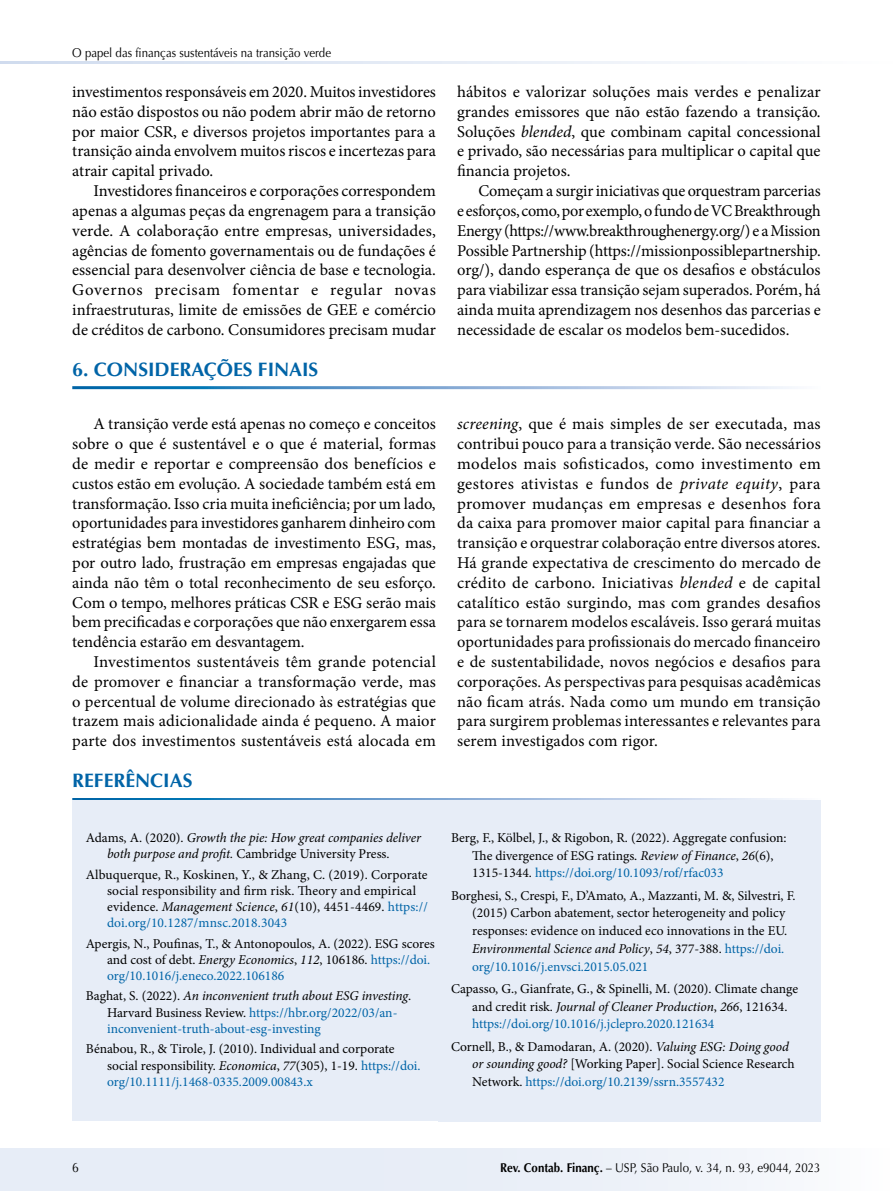
<style>
.page{position:relative;width:893px;height:1191px;background:#fff}
.page>*{position:absolute;margin:0;border:0;box-sizing:border-box;transform-origin:0 0}
.t1{font:700 19.5px "Optima LT Std";color:#0064a7}
.t2{font:16.5px/19.8px "Minion Pro";color:#000;text-align:justify}
.t3{font:13.5px/17.9px "Minion Pro";color:#000}
.t4{font:13.5px/16.2px "Minion Pro";color:#0064a7}
.t5{font:italic 13.5px/16.2px "Minion Pro";letter-spacing:-.01em;color:#000}
.t6{font:13.5px "Optima LT Std";color:#000;scale:.9 1}
.t7{font:12.75px "Optima LT Std";color:#000;scale:.9 1}
.s1{font-style:italic}
.s2{font-style:normal}
.s3{color:#0064a7}
.s4{color:#000}
.s5{font-style:italic;color:#000}
.s6{font-weight:700}
</style>
<div class="page">
<div style="left:0;top:1148px;width:893px;height:43px;background:#e7edf7"></div>
<hr style="left:0;top:61px;width:893px;height:3px;background:#cfdbee">
<div style="left:73px;top:800px;width:382px;height:93px;background:#e7edf7"></div>
<div style="left:73px;top:837px;width:382px;height:125px;background:#e7edf7"></div>
<div style="left:73px;top:959px;width:382px;height:109px;background:#e7edf7"></div>
<div style="left:73px;top:1012px;width:382px;height:108px;background:#e7edf7"></div>
<div style="left:438px;top:800px;width:382px;height:112px;background:#e7edf7"></div>
<div style="left:438px;top:858px;width:382px;height:148px;background:#e7edf7"></div>
<div style="left:438px;top:951px;width:382px;height:112px;background:#e7edf7"></div>
<div style="left:438px;top:1009px;width:382px;height:112px;background:#e7edf7"></div>
<p class="t7" style="left:72px;top:45px;width:289px">O papel das finanças sustentáveis na transição verde</p>
<p class="t2" style="left:72px;top:82px;width:365px">investimentos responsáveis em 2020. Muitos investidores não estão dispostos ou não podem abrir mão de retorno por maior CSR, e diversos projetos importantes para a transição ainda envolvem muitos riscos e incertezas para atrair capital privado.</p>
<p class="t2" style="left:72px;top:181px;width:365px;text-indent:21px">Investidores financeiros e corporações correspondem apenas a algumas peças da engrenagem para a transição verde. A colaboração entre empresas, universidades, agências de fomento governamentais ou de fundações é essencial para desenvolver ciência de base e tecnologia.<br>Governos precisam fomentar e regular novas infraestruturas, limite de emissões de GEE e comércio de créditos de carbono. Consumidores precisam mudar</p>
<p class="t1" style="left:72px;top:357px;width:247px">6. CONSIDERAÇÕES FINAIS</p>
<p class="t2" style="left:72px;top:414px;width:365px;text-indent:21px">A transição verde está apenas no começo e conceitos sobre o que é sustentável e o que é material, formas de medir e reportar e compreensão dos benefícios e custos estão em evolução. A sociedade também está em transformação. Isso cria muita ineficiência; por um lado, oportunidades para investidores ganharem dinheiro com estratégias bem montadas de investimento ESG, mas, por outro lado, frustração em empresas engajadas que ainda não têm o total reconhecimento de seu esforço.<br>Com o tempo, melhores práticas CSR e ESG serão mais bem precificadas e corporações que não enxergarem essa tendência estarão em desvantagem.</p>
<p class="t2" style="left:72px;top:652px;width:365px;text-indent:21px">Investimentos sustentáveis têm grande potencial de promover e financiar a transformação verde, mas o percentual de volume direcionado às estratégias que trazem mais adicionalidade ainda é pequeno. A maior parte dos investimentos sustentáveis está alocada em</p>
<p class="t1" style="left:72px;top:769px;width:122px">REFERÊNCIAS</p>
<p class="t2" style="left:457px;top:82px;width:365px">hábitos e valorizar soluções mais verdes e penalizar grandes emissores que não estão fazendo a transição.<br>Soluções <span class="s1">blended</span>, que combinam capital concessional e privado, são necessárias para multiplicar o capital que financia projetos.</p>
<p class="t2" style="left:457px;top:181px;width:365px;text-indent:21px">Começam a surgir iniciativas que orquestram parcerias e esforços, como, por exemplo, o fundo de VC Breakthrough Energy (https://www.breakthroughenergy.org/) e a Mission Possible Partnership (https://missionpossiblepartnership. org/), dando esperança de que os desafios e obstáculos para viabilizar essa transição sejam superados. Porém, há ainda muita aprendizagem nos desenhos das parcerias e necessidade de escalar os modelos bem-sucedidos.</p>
<p class="t2" style="left:457px;top:414px;width:365px"><span class="s1">screening</span>, que é mais simples de ser executada, mas contribui pouco para a transição verde. São necessários modelos mais sofisticados, como investimento em gestores ativistas e fundos de <span class="s1">private equity</span>, para promover mudanças em empresas e desenhos fora da caixa para promover maior capital para financiar a transição e orquestrar colaboração entre diversos atores.<br>Há grande expectativa de crescimento do mercado de crédito de carbono. Iniciativas <span class="s1">blended</span> e de capital catalítico estão surgindo, mas com grandes desafios para se tornarem modelos escaláveis. Isso gerará muitas oportunidades para profissionais do mercado financeiro e de sustentabilidade, novos negócios e desafios para corporações. As perspectivas para pesquisas acadêmicas não ficam atrás. Nada como um mundo em transição para surgirem problemas interessantes e relevantes para serem investigados com rigor.</p>
<p class="t5" style="left:107px;top:829px;width:316px;text-indent:-21px"><span class="s2">Adams, A. (2020).</span> Growth the pie: How great companies deliver both purpose and profit. <span class="s2">Cambridge University Press.</span></p>
<p class="t3" style="left:107px;top:866px;width:322px;line-height:16.2px;text-indent:-21px">Albuquerque, R., Koskinen, Y., &amp; Zhang, C. (2019). Corporate social responsibility and firm risk. Theory and empirical evidence. <span class="s1">Management Science</span>, <span class="s1">61</span>(10), 4451-4469. <span class="s3">https:// doi.org/10.1287/mnsc.2018.3043</span></p>
<p class="t3" style="left:107px;top:935px;width:329px;line-height:16.2px;text-indent:-21px">Apergis, N., Poufinas, T., &amp; Antonopoulos, A. (2022). ESG scores and cost of debt. <span class="s1">Energy Economics</span>, <span class="s1">112</span>, 106186. <span class="s3">https://doi. org/10.1016/j.eneco.2022.106186</span></p>
<p class="t4" style="left:107px;top:988px;width:306px;text-indent:-21px"><span class="s4">Baghat, S. (2022).</span> <span class="s5">An inconvenient truth about ESG investing</span><span class="s4">.<br>Harvard Business Review.</span> https://hbr.org/2022/03/an&shy;inconvenient-truth-about-esg-investing</p>
<p class="t3" style="left:107px;top:1041px;width:315px;line-height:16.2px;text-indent:-21px">Bénabou, R., &amp; Tirole, J. (2010). Individual and corporate social responsibility. <span class="s1">Economica</span>, <span class="s1">77</span>(305), 1-19. <span class="s3">https://doi. org/10.1111/j.1468-0335.2009.00843.x</span></p>
<p class="t3" style="left:472px;top:828px;width:316px;text-indent:-21px">Berg, F., Kölbel, J., &amp; Rigobon, R. (2022). Aggregate confusion:<br>The divergence of ESG ratings. <span class="s1">Review of Finance</span>, <span class="s1">26</span>(6),<br>1315-1344. <span class="s3">https://doi.org/10.1093/rof/rfac033</span></p>
<p class="t3" style="left:472px;top:886px;width:325px;text-indent:-21px">Borghesi, S., Crespi, F., D’Amato, A., Mazzanti, M. &amp;, Silvestri, F. (2015) Carbon abatement, sector heterogeneity and policy responses: evidence on induced eco innovations in the EU.<br><span class="s1">Environmental Science and Policy</span>, <span class="s1">54</span>, 377-388. <span class="s3">https://doi. org/10.1016/j.envsci.2015.05.021</span></p>
<p class="t3" style="left:472px;top:979px;width:327px;text-indent:-21px">Capasso, G., Gianfrate, G., &amp; Spinelli, M. (2020). Climate change and credit risk. <span class="s1">Journal of Cleaner Production</span>, <span class="s1">266</span>, 121634. <span class="s3">https://doi.org/10.1016/j.jclepro.2020.121634</span></p>
<p class="t3" style="left:472px;top:1037px;width:324px;text-indent:-21px">Cornell, B., &amp; Damodaran, A. (2020). <span class="s1">Valuing ESG: Doing good or sounding good?</span> [Working Paper]. Social Science Research<br>Network. <span class="s3">https://doi.org/10.2139/ssrn.3557432</span></p>
<p class="t6" style="left:72px;top:1160px;width:9px">6</p>
<p class="t7" style="left:500px;top:1160px;width:358px"><span class="s6">Rev. Contab. Finanç.</span> – USP, São Paulo, v. 34, n. 93, e9044, 2023</p>
</div>
